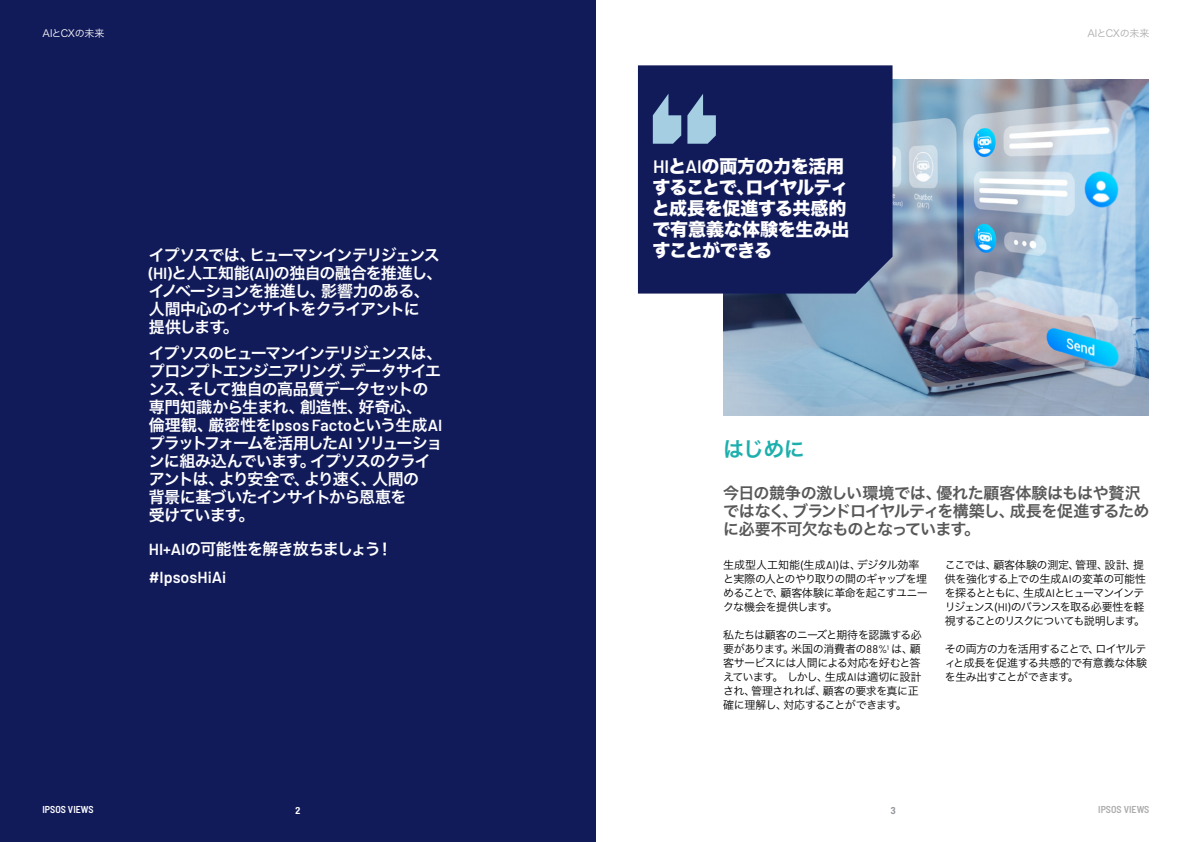
<style>
.page{position:relative;width:1191px;height:842px;background:#fff}
.page>*{position:absolute;margin:0;border:0;box-sizing:border-box;transform-origin:0 0}
.t1{font:21px "Hira Kaku Pro N W6";color:#1dafad}
.t2{font:18px/21px "Hira Kaku Std W8";letter-spacing:-.02em;color:#fff}
.Standfirst{font:16px/18px "Hira Kaku Pro N W6";letter-spacing:-.06em;color:#fff}
.Standfirst-2{font:16px/18px "Hira Kaku Pro N W6";letter-spacing:-.04em;color:#585858}
.Standfirst-3{font:600 16px "Barlow";color:#fff}
.t3{font:11px/14px "Hira Kaku Pro N W3";letter-spacing:-.05em;color:#000}
.t4{font:11px/14px "Hira Kaku Pro N W3";letter-spacing:-.07em;color:#000}
.t5{font:600 semi-condensed 10px "Barlow";color:#fff}
.t6{font:600 semi-condensed 10px "Barlow";color:#acacac}
.t7{font:10px "Hira Kaku Pro N W3";letter-spacing:-.03em;color:#acacac}
.t8{font:10px "Hira Kaku Pro N W3";letter-spacing:-.03em;color:#fff}
.t9{font:700 condensed 10px "Helvetica Neue LT Pro";color:#939598}
.t10{font:700 condensed 10px "Helvetica Neue LT Pro";color:#fff}
.s1{font-family:"Barlow";font-weight:600}
.s2{font-family:"Barlow"}
</style>
<div class="page">
<div style="left:0;top:0;width:595px;height:842px;background:#121b5a"></div>
<img style="left:723px;top:79px;width:425px;height:336px">
<div style="left:638px;top:65px;width:254px;height:229px;background:#121b5a"></div>
<svg style="left:653px;top:94px;width:63px;height:50px;background:#6985ab"></svg>
<p class="t8" style="left:43px;top:25px;width:63px">AIとCXの未来</p>
<p class="Standfirst" style="left:149px;top:246px;width:295px">イプソスでは、ヒューマンインテリジェンス<span class="s1">(HI)</span>と人工知能<span class="s1">(AI)</span>の独自の融合を推進し、イノベーションを推進し、影響力のある、人間中心のインサイトをクライアントに<br>提供します。</p>
<p class="Standfirst" style="left:149px;top:344px;width:295px">イプソスのヒューマンインテリジェンスは、プロンプトエンジニアリング、データサイエンス、そして独自の高品質データセットの専門知識から生まれ、創造性、好奇心、<br>倫理観、厳密性を<span class="s1">Ipsos Facto</span>という生成<span class="s1">AI</span>プラットフォームを活用した<span class="s1">AI</span> ソリューションに組み込んでいます。イプソスのクライアントは、より安全で、より速く、人間の<br>背景に基づいたインサイトから恩恵を<br>受けています。</p>
<p class="Standfirst" style="left:149px;top:540px;width:245px"><span class="s1">HI+AI</span>の可能性を解き放ちましょう！</p>
<p class="Standfirst-3" style="left:149px;top:566px;width:79px">#IpsosHiAi</p>
<p class="t2" style="left:652px;top:156px;width:199px"><span class="s1">HI</span>と<span class="s1">AI</span>の両方の力を活用することで、ロイヤルティと成長を促進する共感的で有意義な体験を生み出すことができる</p>
<p class="t7" style="left:1087px;top:25px;width:63px">AIとCXの未来</p>
<h1 class="t1" style="left:723px;top:430px;width:83px">はじめに</h1>
<p class="Standfirst-2" style="left:723px;top:484px;width:428px">今日の競争の激しい環境では、優れた顧客体験はもはや贅沢ではなく、ブランドロイヤルティを構築し、成長を促進するために必要不可欠なものとなっています。</p>
<p class="t3" style="left:723px;top:557px;width:206px">生成型人工知能(生成<span class="s2">AI</span>)は、デジタル効率と実際の人とのやり取りの間のギャップを埋めることで、顧客体験に革命を起こすユニークな機会を提供します。</p>
<p class="t3" style="left:723px;top:627px;width:200px">私たちは顧客のニーズと期待を認識する必要があります。米国の消費者の<span class="s2">88%</span><sup>1</sup> は、顧客サービスには人間による対応を好むと答えています。 しかし、生成<span class="s2">AI</span>は適切に設計され、管理されれば、顧客の要求を真に正確に理解し、対応することができます。</p>
<p class="t4" style="left:944px;top:557px;width:203px">ここでは、顧客体験の測定、管理、設計、提供を強化する上での生成<span class="s2">AI</span>の変革の可能性を探るとともに、生成<span class="s2">AI</span>とヒューマンインテリジェンス(<span class="s2">HI)</span>のバランスを取る必要性を軽視することのリスクについても説明します。</p>
<p class="t3" style="left:944px;top:641px;width:204px;text-align:justify">その両方の力を活用することで、ロイヤルティと成長を促進する共感的で有意義な体験を生み出すことができます。</p>
<p class="t5" style="left:43px;top:803px;width:53px">IPSOS VIEWS</p>
<p class="t10" style="left:295px;top:804px;width:6px">2</p>
<p class="t6" style="left:1098px;top:803px;width:53px">IPSOS VIEWS</p>
<p class="t9" style="left:891px;top:804px;width:6px">3</p>
</div>
